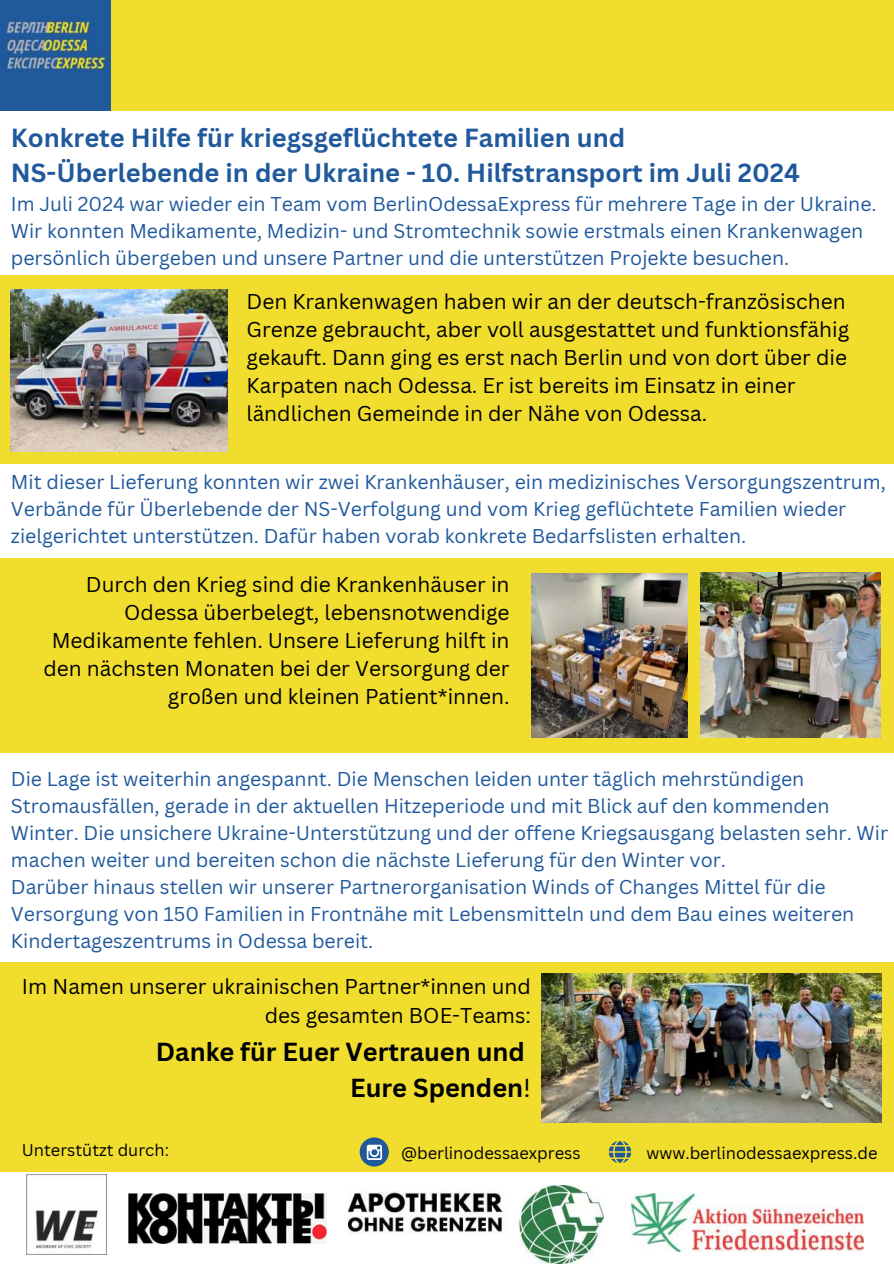
<style>
.page{position:relative;width:894px;height:1264px;background:#fff}
.page>*{position:absolute;margin:0;border:0;box-sizing:border-box;transform-origin:0 0}
.t1{font:700 25.5px/35.5px "Canva Sans";color:#20599c}
.t2{font:700 25.35px/35.2px "Canva Sans";color:#000;text-align:right}
.t3{font:20.85px/28.2px "Canva Sans";color:#000;text-align:right}
.t4{font:19.5px/27px "Canva Sans";color:#20599c}
.t5{font:16.5px "Canva Sans";color:#000}
.s1{font-weight:400}
</style>
<div class="page">
<div style="left:0;top:0;width:893px;height:110px;background:#f0dd2e"></div>
<img style="left:0;top:0;width:110px;height:110px">
<div style="left:0;top:962px;width:893px;height:209px;background:#f0dd2e"></div>
<img style="left:27px;top:1174px;width:80px;height:79px">
<img style="left:348px;top:1185px;width:255px;height:78px">
<img style="left:128px;top:1193px;width:198px;height:50px">
<div style="left:0;top:275px;width:893px;height:188px;background:#f0dd2e"></div>
<svg style="left:359px;top:1137px;width:30px;height:29px"></svg>
<svg style="left:367px;top:1144px;width:15px;height:15px"></svg>
<svg style="left:608px;top:1141px;width:23px;height:22px"></svg>
<img style="left:631px;top:1193px;width:231px;height:58px">
<img style="left:11px;top:289px;width:216px;height:162px">
<div style="left:0;top:558px;width:893px;height:194px;background:#f0dd2e"></div>
<img style="left:700px;top:572px;width:180px;height:166px">
<img style="left:531px;top:573px;width:156px;height:164px">
<img style="left:541px;top:973px;width:340px;height:149px">
<h1 class="t1" style="left:11px;top:120px;width:790px">Konkrete Hilfe für kriegsgeflüchtete Familien und<br>NS-Überlebende in der Ukraine - 10. Hilfstransport im Juli 2024</h1>
<p class="t4" style="left:11px;top:190px;width:867px">Im Juli 2024 war wieder ein Team vom BerlinOdessaExpress für mehrere Tage in der Ukraine.<br>Wir konnten Medikamente, Medizin- und Stromtechnik sowie erstmals einen Krankenwagen persönlich übergeben und unsere Partner und die unterstützen Projekte besuchen.</p>
<p class="t3" style="left:246px;top:287px;width:604px;text-align:left">Den Krankenwagen haben wir an der deutsch-französischen Grenze gebraucht, aber voll ausgestattet und funktionsfähig gekauft. Dann ging es erst nach Berlin und von dort über die Karpaten nach Odessa. Er ist bereits im Einsatz in einer ländlichen Gemeinde in der Nähe von Odessa.</p>
<p class="t4" style="left:11px;top:468px;width:876px">Mit dieser Lieferung konnten wir zwei Krankenhäuser, ein medizinisches Versorgungszentrum,<br>Verbände für Überlebende der NS-Verfolgung und vom Krieg geflüchtete Familien wieder zielgerichtet unterstützen. Dafür haben vorab konkrete Bedarfslisten erhalten.</p>
<p class="t3" style="left:43px;top:570px;width:467px">Durch den Krieg sind die Krankenhäuser in Odessa überbelegt, lebensnotwendige Medikamente fehlen. Unsere Lieferung hilft in den nächsten Monaten bei der Versorgung der großen und kleinen Patient*innen.</p>
<p class="t4" style="left:11px;top:765px;width:878px">Die Lage ist weiterhin angespannt. Die Menschen leiden unter täglich mehrstündigen Stromausfällen, gerade in der aktuellen Hitzeperiode und mit Blick auf den kommenden Winter. Die unsichere Ukraine-Unterstützung und der offene Kriegsausgang belasten sehr. Wir machen weiter und bereiten schon die nächste Lieferung für den Winter vor.<br>Darüber hinaus stellen wir unserer Partnerorganisation Winds of Changes Mittel für die Versorgung von 150 Familien in Frontnähe mit Lebensmitteln und dem Bau eines weiteren Kindertageszentrums in Odessa bereit.</p>
<p class="t3" style="left:22px;top:972px;width:510px;line-height:29.1px">Im Namen unserer ukrainischen Partner*innen und des gesamten BOE-Teams:</p>
<p class="t2" style="left:156px;top:1034px;width:376px">Danke für Euer Vertrauen und<br>Eure Spenden<span class="s1">!</span></p>
<p class="t5" style="left:22px;top:1140px;width:149px">Unterstützt durch:</p>
<p class="t5" style="left:401px;top:1143px;width:181px">@berlinodessaexpress</p>
<p class="t5" style="left:646px;top:1143px;width:232px">www.berlinodessaexpress.de</p>
</div>
